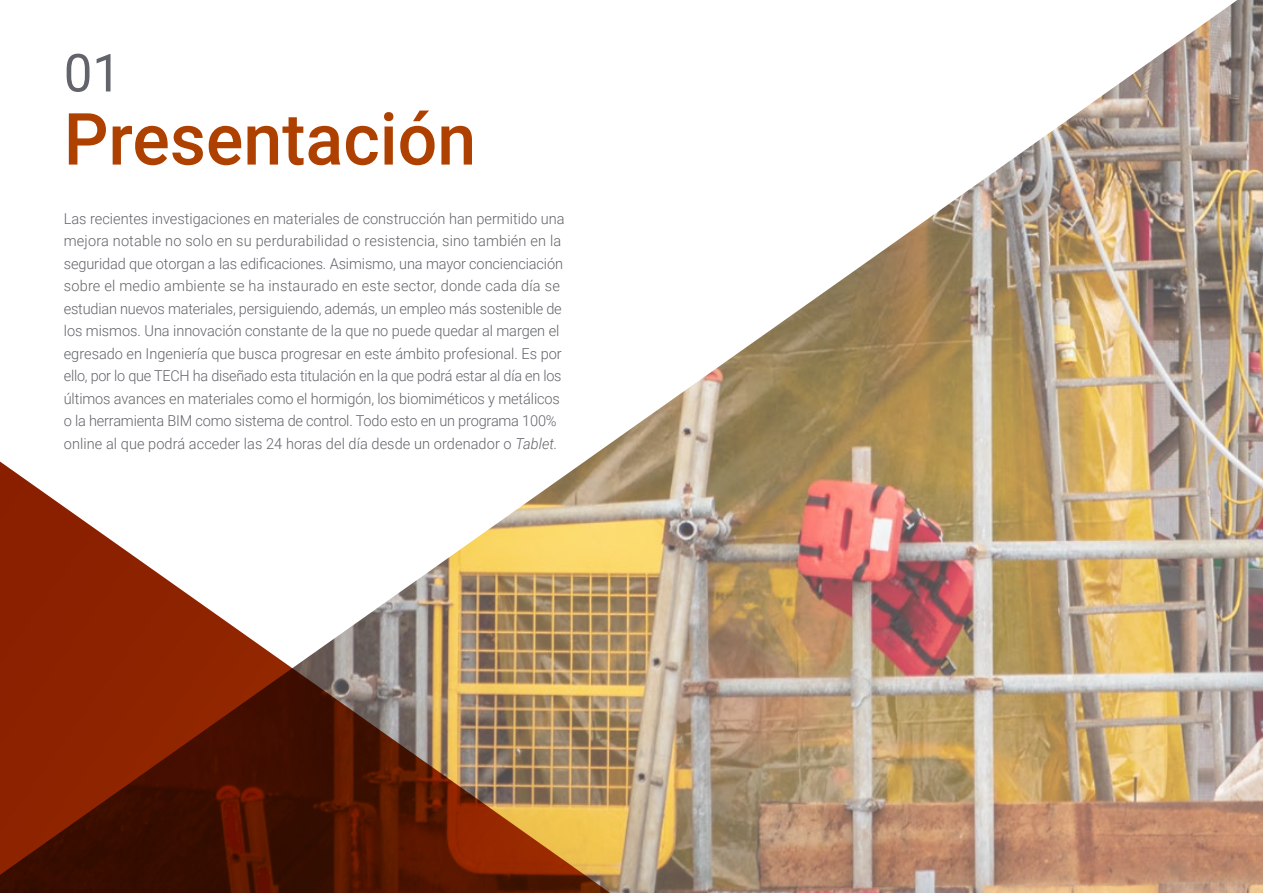
<style>
.page{position:relative;width:1263px;height:893px;background:#fff}
.page>*{position:absolute;margin:0;border:0;box-sizing:border-box;transform-origin:0 0}
.t1{font:500 72px "Roboto";color:#ae4000}
.t2{font:52.5px "Roboto";color:#61646a}
.t3{font:300 15px/22.5px "Roboto";letter-spacing:-.005em;color:#61646a}
.s1{font-style:italic}
</style>
<div class="page">
<img style="left:606px;top:0;width:657px;height:893px">
<svg style="left:0;top:446px;width:640px;height:447px"></svg>
<h2 class="t2" style="left:64px;top:36px;width:59px">01</h2>
<h1 class="t1" style="left:64px;top:89px;width:414px">Presentación</h1>
<p class="t3" style="left:64px;top:207px;width:502px">Las recientes investigaciones en materiales de construcción han permitido una mejora notable no solo en su perdurabilidad o resistencia, sino también en la seguridad que otorgan a las edificaciones. Asimismo, una mayor concienciación sobre el medio ambiente se ha instaurado en este sector, donde cada día se estudian nuevos materiales, persiguiendo, además, un empleo más sostenible de los mismos. Una innovación constante de la que no puede quedar al margen el egresado en Ingeniería que busca progresar en este ámbito profesional. Es por ello, por lo que TECH ha diseñado esta titulación en la que podrá estar al día en los últimos avances en materiales como el hormigón, los biomiméticos y metálicos o la herramienta BIM como sistema de control. Todo esto en un programa 100% online al que podrá acceder las 24 horas del día desde un ordenador o <span class="s1">Tablet.</span></p>
</div>
